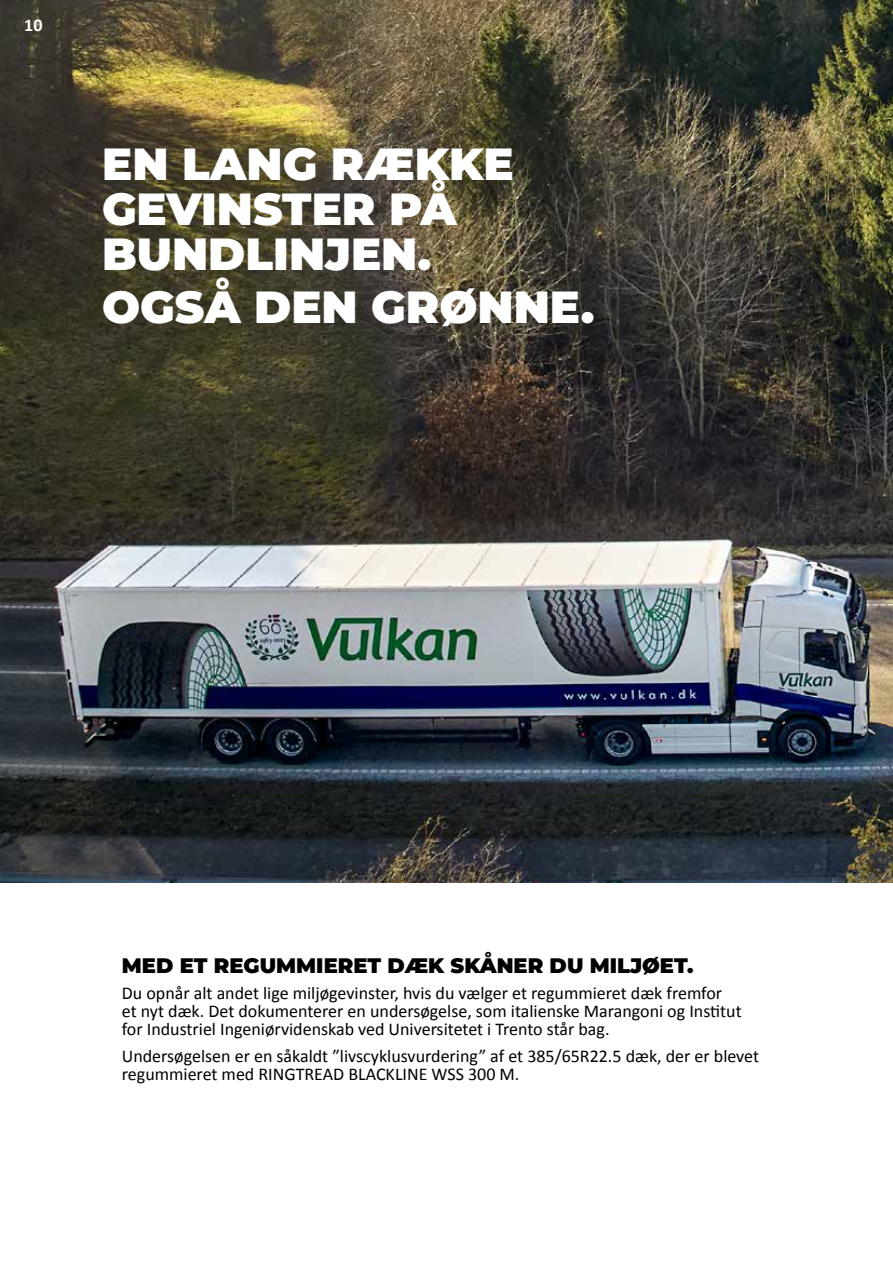
<style>
.page{position:relative;width:893px;height:1263px;background:#fff}
.page>*{position:absolute;margin:0;border:0;box-sizing:border-box;transform-origin:0 0}
.t1{font:900 45px/45px "Montserrat";color:#fff}
.t2{font:900 21px "Montserrat";color:#000}
.t3{font:18px/18px "Calibri";color:#000}
.t4{font:700 18px "Calibri";color:#fff}
</style>
<div class="page">
<img style="left:0;top:0;width:893px;height:882px">
<p class="t4" style="left:24px;top:12px;width:20px">10</p>
<h1 class="t1" style="left:102px;top:138px;width:413px">EN LANG RÆKKE<br>GEVINSTER PÅ<br>BUNDLINJEN.</h1>
<h1 class="t1" style="left:102px;top:282px;width:494px">OGSÅ DEN GRØNNE.</h1>
<p class="t2" style="left:122px;top:950px;width:573px">MED ET REGUMMIERET DÆK SKÅNER DU MILJØET.</p>
<p class="t3" style="left:122px;top:984px;width:621px">Du opnår alt andet lige miljøgevinster, hvis du vælger et regummieret dæk fremfor<br>et nyt dæk. Det dokumenterer en undersøgelse, som italienske Marangoni og Institut for Industriel Ingeniørvidenskab ved Universitetet i Trento står bag.</p>
<p class="t3" style="left:122px;top:1046px;width:639px">Undersøgelsen er en såkaldt ”livscyklusvurdering” af et 385/65R22.5 dæk, der er blevet regummieret med RINGTREAD BLACKLINE WSS 300 M.</p>
</div>
